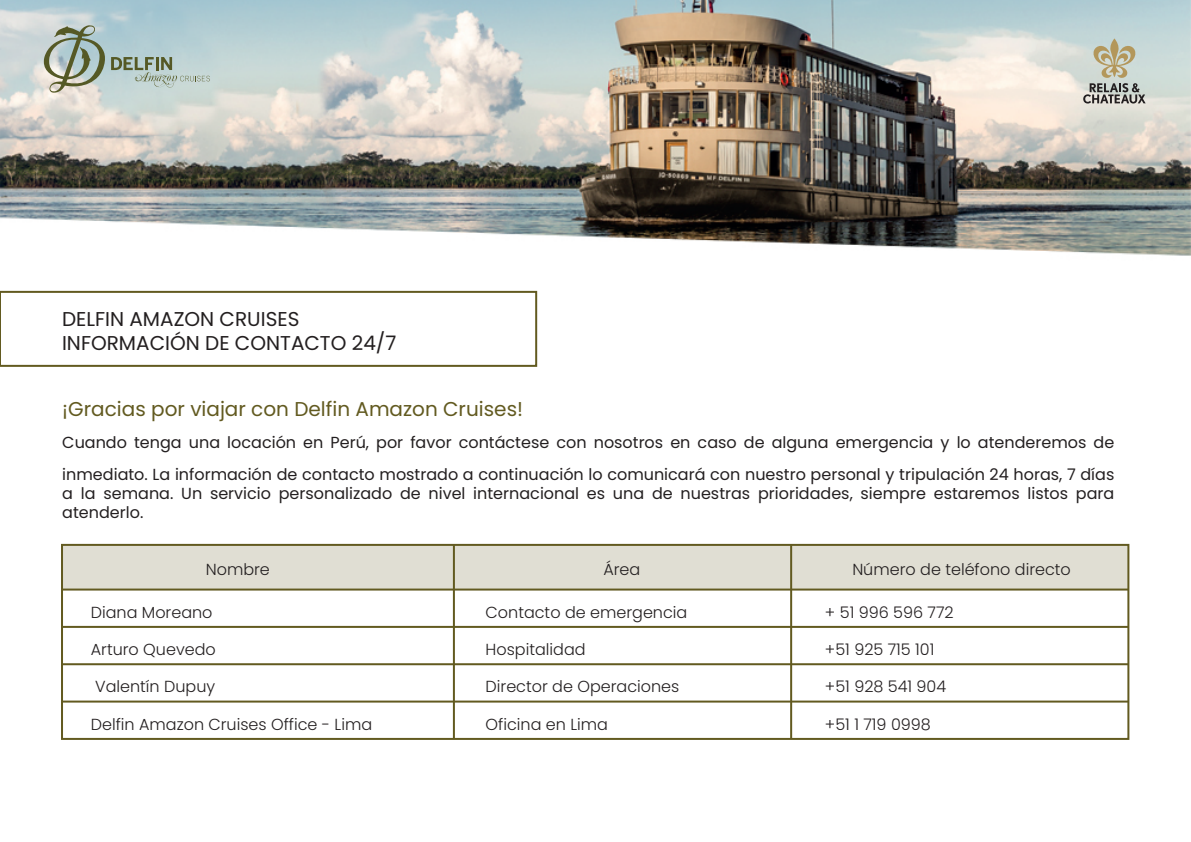
<style>
.page{position:relative;width:1191px;height:842px;background:#fff}
.page>*{position:absolute;margin:0;border:0;box-sizing:border-box;transform-origin:0 0}
.t1{font:20px/24px "Poppins";color:#231f20}
.t2{font:20px "Poppins";color:#625a20}
.t3{font:16px/32px "Poppins";color:#231f20}
.t4{font:300 16px "Poppins";color:#231f20}
</style>
<div class="page">
<div style="left:62px;top:545px;width:1066px;height:44px;background:#e0ded3"></div>
<img style="left:0;top:0;width:1190px;height:256px">
<div style="left:0;top:291px;width:537px;height:76px;border:2px solid #625a20"></div>
<div style="left:61px;top:544px;width:1068px;height:196px;border:2px solid #625a20"></div>
<hr style="left:453px;top:545px;width:2px;height:194px;background:#625a20">
<hr style="left:790px;top:545px;width:2px;height:194px;background:#625a20">
<hr style="left:62px;top:588px;width:1066px;height:2px;background:#625a20">
<hr style="left:62px;top:626px;width:1066px;height:2px;background:#625a20">
<hr style="left:62px;top:663px;width:1066px;height:2px;background:#625a20">
<hr style="left:62px;top:700px;width:1066px;height:2px;background:#625a20">
<svg style="left:1083px;top:38px;width:62px;height:66px;background:#b6b9ac"></svg>
<svg style="left:44px;top:24px;width:166px;height:69px;background:#aebfb9"></svg>
<p class="t1" style="left:62px;top:307px;width:336px">DELFIN AMAZON CRUISES<br>INFORMACIÓN DE CONTACTO 24/7</p>
<p class="t2" style="left:62px;top:397px;width:462px">¡Gracias por viajar con Delfin Amazon Cruises!</p>
<p class="t3" style="left:62px;top:426px;width:1053px">Cuando tenga una locación en Perú, por favor contáctese con nosotros en caso de alguna emergencia y lo atenderemos de inmediato. La información de contacto mostrado a continuación lo comunicará con nuestro personal y tripulación 24 horas, 7 días</p>
<p class="t3" style="left:62px;top:484px;width:1053px;line-height:19.2px">a la semana. Un servicio personalizado de nivel internacional es una de nuestras prioridades, siempre estaremos listos para atenderlo.</p>
<p class="t4" style="left:206px;top:560px;width:66px">Nombre</p>
<p class="t4" style="left:91px;top:603px;width:123px">Diana Moreano</p>
<p class="t4" style="left:91px;top:640px;width:126px">Arturo Quevedo</p>
<p class="t4" style="left:95px;top:677px;width:122px">Valentín Dupuy</p>
<p class="t4" style="left:91px;top:715px;width:283px">Delfin Amazon Cruises Office - Lima</p>
<p class="t4" style="left:603px;top:560px;width:38px">Área</p>
<p class="t4" style="left:852px;top:560px;width:220px">Número de teléfono directo</p>
<p class="t4" style="left:485px;top:603px;width:203px">Contacto de emergencia</p>
<p class="t4" style="left:485px;top:640px;width:101px">Hospitalidad</p>
<p class="t4" style="left:485px;top:677px;width:195px">Director de Operaciones</p>
<p class="t4" style="left:485px;top:715px;width:124px">Oficina en Lima</p>
<p class="t4" style="left:825px;top:603px;width:130px">+ 51 996 596 772</p>
<p class="t4" style="left:825px;top:640px;width:111px">+51 925 715 101</p>
<p class="t4" style="left:825px;top:677px;width:123px">+51 928 541 904</p>
<p class="t4" style="left:825px;top:715px;width:107px">+51 1 719 0998</p>
</div>
